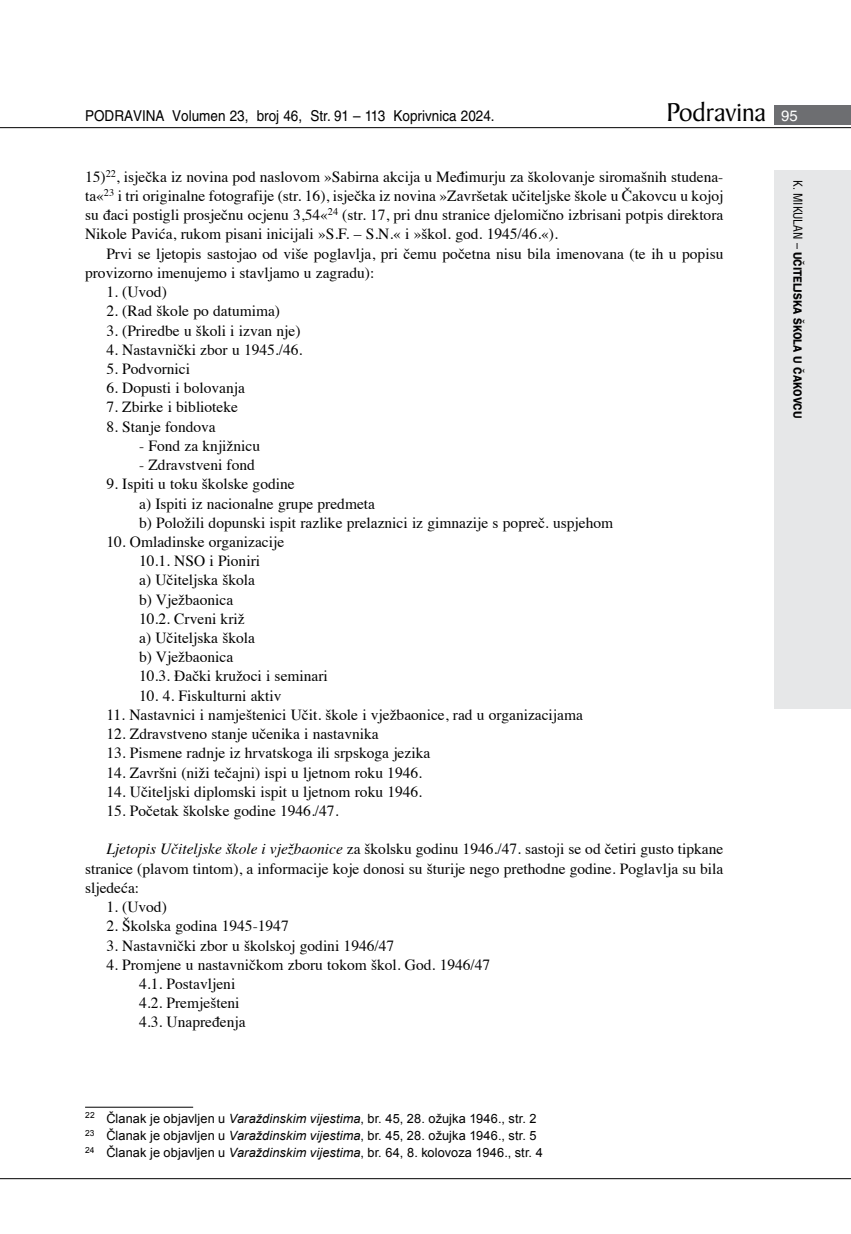
<style>
.page{position:relative;width:851px;height:1234px;background:#fff}
.page>*{position:absolute;margin:0;border:0;box-sizing:border-box;transform-origin:0 0}
.t1{font:27.6px "Baker Signet BT";color:#000}
.t2{font:15.45px/19.2px "Times";color:#000}
.t3{font:15px "Helvetica LT Skin 29";color:#000;scale:.9 1}
.t4{font:12.75px/17.4px "Arial";letter-spacing:.005em;color:#000}
.t5{font:600 12px "ITC Franklin Gothic Skin 29";letter-spacing:-.005em;color:#000;scale:.95 1}
.s1{font-family:"Helvetica LT Skin 29";font-size:15px;color:#fff}
.s2{font-style:italic}
.s3{font-family:"Helvetica LT Skin 29";font-weight:400;font-stretch:condensed}
</style>
<div class="page">
<div style="left:774px;top:170px;width:76px;height:538px;background:#e6e7e8"></div>
<div style="left:774px;top:105px;width:76px;height:19px;background:#6d6e71"></div>
<hr style="left:0;top:127px;width:850px;height:1px;background:#000">
<hr style="left:0;top:1177px;width:850px;height:1px;background:#000">
<hr style="left:85px;top:1106px;width:108px;height:1px;background:#000">
<p class="t3" style="left:85px;top:107px;width:456px">PODRAVINA Volumen 23, broj 46, Str. 91 – 113 Koprivnica 2024.</p>
<h1 class="t1" style="left:666px;top:95px;width:133px">Podravina <span class="s1">95</span></h1>
<p class="t2" style="left:85px;top:166px;width:639px;text-align:justify">15)<sup>22</sup>, isječka iz novina pod naslovom »Sabirna akcija u Međimurju za školovanje siromašnih studena&shy;ta«<sup>23</sup> i tri originalne fotografije (str. 16), isječka iz novina »Završetak učiteljske škole u Čakovcu u kojoj su đaci postigli prosječnu ocjenu 3,54«<sup>24</sup> (str. 17, pri dnu stranice djelomično izbrisani potpis direktora Nikole Pavića, rukom pisani inicijali »S.F. – S.N.« i »škol. god. 1945/46.«).</p>
<p class="t2" style="left:85px;top:242px;width:639px;text-indent:21px">Prvi se ljetopis sastojao od više poglavlja, pri čemu početna nisu bila imenovana (te ih u popisu provizorno imenujemo i stavljamo u zagradu):</p>
<p class="t2" style="left:106px;top:281px;width:62px">1. (Uvod)</p>
<p class="t2" style="left:106px;top:300px;width:175px">2. (Rad škole po datumima)</p>
<p class="t2" style="left:106px;top:319px;width:196px">3. (Priredbe u školi i izvan nje)</p>
<p class="t2" style="left:106px;top:338px;width:197px">4. Nastavnički zbor u 1945./46.</p>
<p class="t2" style="left:106px;top:358px;width:85px">5. Podvornici</p>
<p class="t2" style="left:106px;top:377px;width:140px">6. Dopusti i bolovanja</p>
<p class="t2" style="left:106px;top:396px;width:133px">7. Zbirke i biblioteke</p>
<p class="t2" style="left:106px;top:415px;width:111px">8. Stanje fondova</p>
<p class="t2" style="left:139px;top:434px;width:122px">- Fond za knjižnicu</p>
<p class="t2" style="left:139px;top:454px;width:117px">- Zdravstveni fond</p>
<p class="t2" style="left:139px;top:473px;width:475px;text-indent:-33px">9. Ispiti u toku školske godine<br>a) Ispiti iz nacionalne grupe predmeta<br>b) Položili dopunski ispit razlike prelaznici iz gimnazije s popreč. uspjehom</p>
<p class="t2" style="left:139px;top:530px;width:190px;text-indent:-33px">10. Omladinske organizacije<br>10.1. NSO i Pioniri<br>a) Učiteljska škola<br>b) Vježbaonica<br>10.2. Crveni križ<br>a) Učiteljska škola<br>b) Vježbaonica<br>10.3. Đački kružoci i seminari</p>
<p class="t2" style="left:139px;top:684px;width:144px">10. 4. Fiskulturni aktiv</p>
<p class="t2" style="left:106px;top:703px;width:478px">11. Nastavnici i namještenici Učit. škole i vježbaonice, rad u organizacijama</p>
<p class="t2" style="left:106px;top:722px;width:274px">12. Zdravstveno stanje učenika i nastavnika</p>
<p class="t2" style="left:106px;top:742px;width:325px">13. Pismene radnje iz hrvatskoga ili srpskoga jezika</p>
<p class="t2" style="left:106px;top:761px;width:317px">14. Završni (niži tečajni) ispi u ljetnom roku 1946.</p>
<p class="t2" style="left:106px;top:780px;width:317px">14. Učiteljski diplomski ispit u ljetnom roku 1946.</p>
<p class="t2" style="left:106px;top:799px;width:233px">15. Početak školske godine 1946./47.</p>
<p class="t2" style="left:85px;top:838px;width:639px;text-align:justify;text-indent:21px"><span class="s2">Ljetopis Učiteljske škole i vježbaonice</span> za školsku godinu 1946./47. sastoji se od četiri gusto tipkane stranice (plavom tintom), a informacije koje donosi su šturije nego prethodne godine. Poglavlja su bila sljedeća:</p>
<p class="t2" style="left:106px;top:895px;width:62px">1. (Uvod)</p>
<p class="t2" style="left:106px;top:914px;width:184px">2. Školska godina 1945-1947</p>
<p class="t2" style="left:106px;top:934px;width:289px">3. Nastavnički zbor u školskoj godini 1946/47</p>
<p class="t2" style="left:139px;top:953px;width:353px;text-indent:-33px">4. Promjene u nastavničkom zboru tokom škol. God. 1946/47<br>4.1. Postavljeni<br>4.2. Premješteni<br>4.3. Unapređenja</p>
<p class="t4" style="left:85px;top:1109px;width:459px"><sup>22</sup> Članak je objavljen u <span class="s2">Varaždinskim vijestima</span>, br. 45, 28. ožujka 1946., str. 2<br><sup>23</sup> Članak je objavljen u <span class="s2">Varaždinskim vijestima</span>, br. 45, 28. ožujka 1946., str. 5<br><sup>24</sup> Članak je objavljen u <span class="s2">Varaždinskim vijestima</span>, br. 64, 8. kolovoza 1946., str. 4</p>
<p class="t5" style="left:804px;top:180px;width:252px;rotate:90deg"><span class="s3">K. MIKULAN –</span> UČITELJSKA ŠKOLA U ČAKOVCU</p>
</div>
